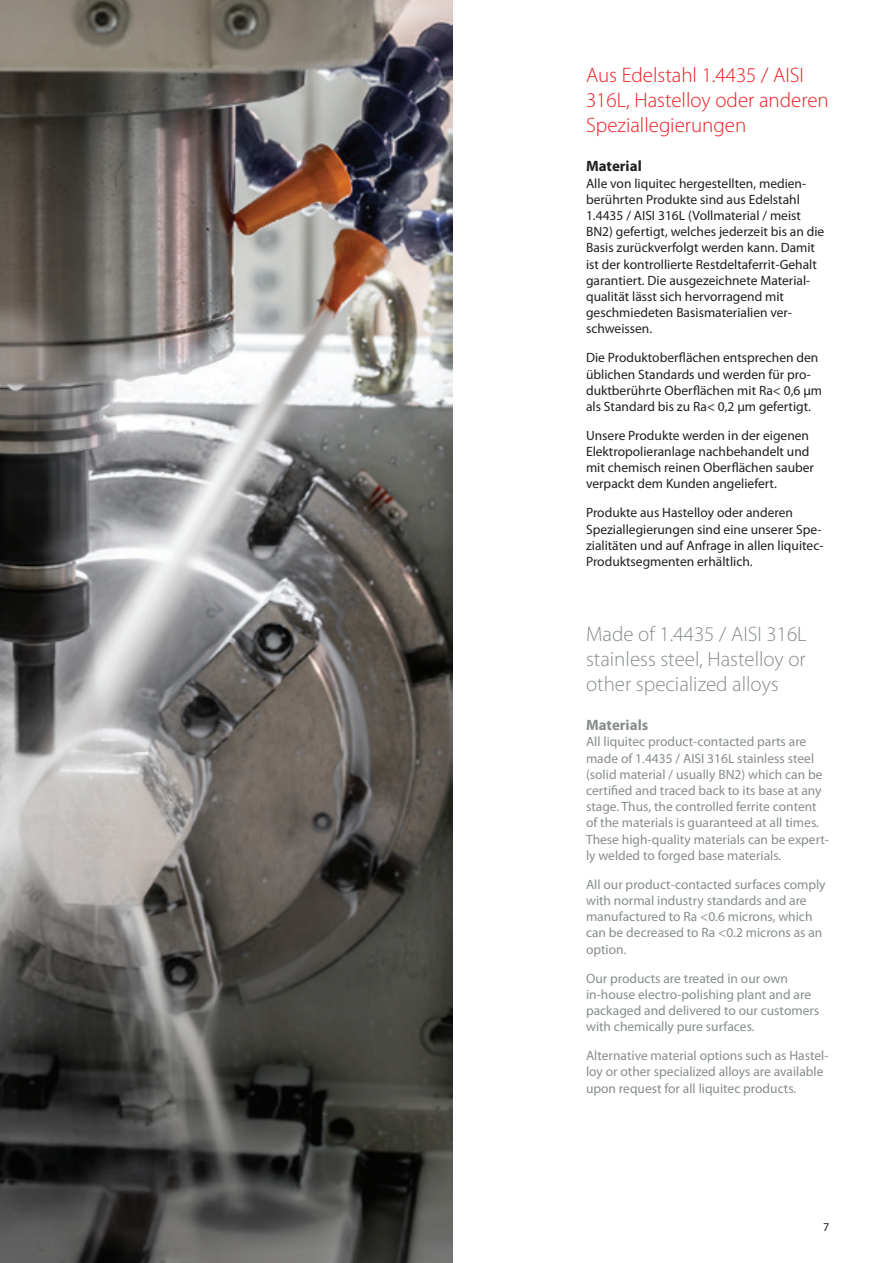
<style>
.page{position:relative;width:893px;height:1263px;background:#fff}
.page>*{position:absolute;margin:0;border:0;box-sizing:border-box;transform-origin:0 0}
.reiner_fliesstext{font:300 21px/25.2px "Myriad Pro";color:#878d8e;text-align:justify}
.reiner_fliesstext-2{font:300 21px/25.2px "Myriad Pro";color:#ee1d23}
.Texttitel{font:700 15px "Myriad Pro";color:#878d8e}
.Texttitel-2{font:700 15px "Myriad Pro";color:#231f20}
.reiner_fliesstext-3{font:13.5px/16.2px "Myriad Pro";color:#231f20}
.reiner_fliesstext-4{font:13.5px/16.2px "Myriad Pro";color:#878d8e}
.t1{font:12px "Myriad Pro";color:#231f20}
</style>
<div class="page">
<img style="left:0;top:0;width:453px;height:1263px">
<p class="reiner_fliesstext-2" style="left:586px;top:62px;width:244px">Aus Edelstahl 1.4435 / AISI<br>316L, Hastelloy oder anderen<br>Speziallegierungen</p>
<p class="Texttitel-2" style="left:586px;top:156px;width:57px">Material</p>
<p class="reiner_fliesstext-3" style="left:586px;top:175px;width:240px">Alle von liquitec hergestellten, medien&shy;berührten Produkte sind aus Edelstahl 1.4435 / AISI 316L (Vollmaterial / meist BN2) gefertigt, welches jederzeit bis an die Basis zurückverfolgt werden kann. Damit ist der kontrollierte Restdeltaferrit-Gehalt garantiert. Die ausgezeichnete Material&shy;qualität lässt sich hervorragend mit geschmiedeten Basismaterialien ver&shy;schweissen.</p>
<p class="reiner_fliesstext-3" style="left:586px;top:349px;width:238px">Die Produktoberflächen entsprechen den üblichen Standards und werden für pro&shy;duktberührte Oberflächen mit Ra&lt; 0,6 μm als Standard bis zu Ra&lt; 0,2 μm gefertigt.</p>
<p class="reiner_fliesstext-3" style="left:586px;top:427px;width:229px">Unsere Produkte werden in der eigenen Elektropolieranlage nachbehandelt und mit chemisch reinen Oberflächen sauber verpackt dem Kunden angeliefert.</p>
<p class="reiner_fliesstext-3" style="left:586px;top:505px;width:239px">Produkte aus Hastelloy oder anderen Speziallegierungen sind eine unserer Spe&shy;zialitäten und auf Anfrage in allen liquitec-Produktsegmenten erhältlich.</p>
<p class="reiner_fliesstext" style="left:586px;top:621px;width:222px">Made of 1.4435 / AISI 316L stainless steel, Hastelloy or other specialized alloys</p>
<p class="Texttitel" style="left:586px;top:715px;width:64px">Materials</p>
<p class="reiner_fliesstext-4" style="left:586px;top:733px;width:244px">All liquitec product-contacted parts are made of 1.4435 / AISI 316L stainless steel (solid material / usually BN2) which can be certified and traced back to its base at any stage. Thus, the controlled ferrite content of the materials is guaranteed at all times.<br>These high-quality materials can be expert&shy;ly welded to forged base materials.</p>
<p class="reiner_fliesstext-4" style="left:586px;top:876px;width:241px">All our product-contacted surfaces comply with normal industry standards and are manufactured to Ra &lt;0.6 microns, which can be decreased to Ra &lt;0.2 microns as an option.</p>
<p class="reiner_fliesstext-4" style="left:586px;top:970px;width:235px">Our products are treated in our own in-house electro-polishing plant and are packaged and delivered to our customers with chemically pure surfaces.</p>
<p class="reiner_fliesstext-4" style="left:586px;top:1047px;width:244px">Alternative material options such as Hastel&shy;loy or other specialized alloys are available upon request for all liquitec products.</p>
<p class="t1" style="left:823px;top:1219px;width:8px">7</p>
</div>
